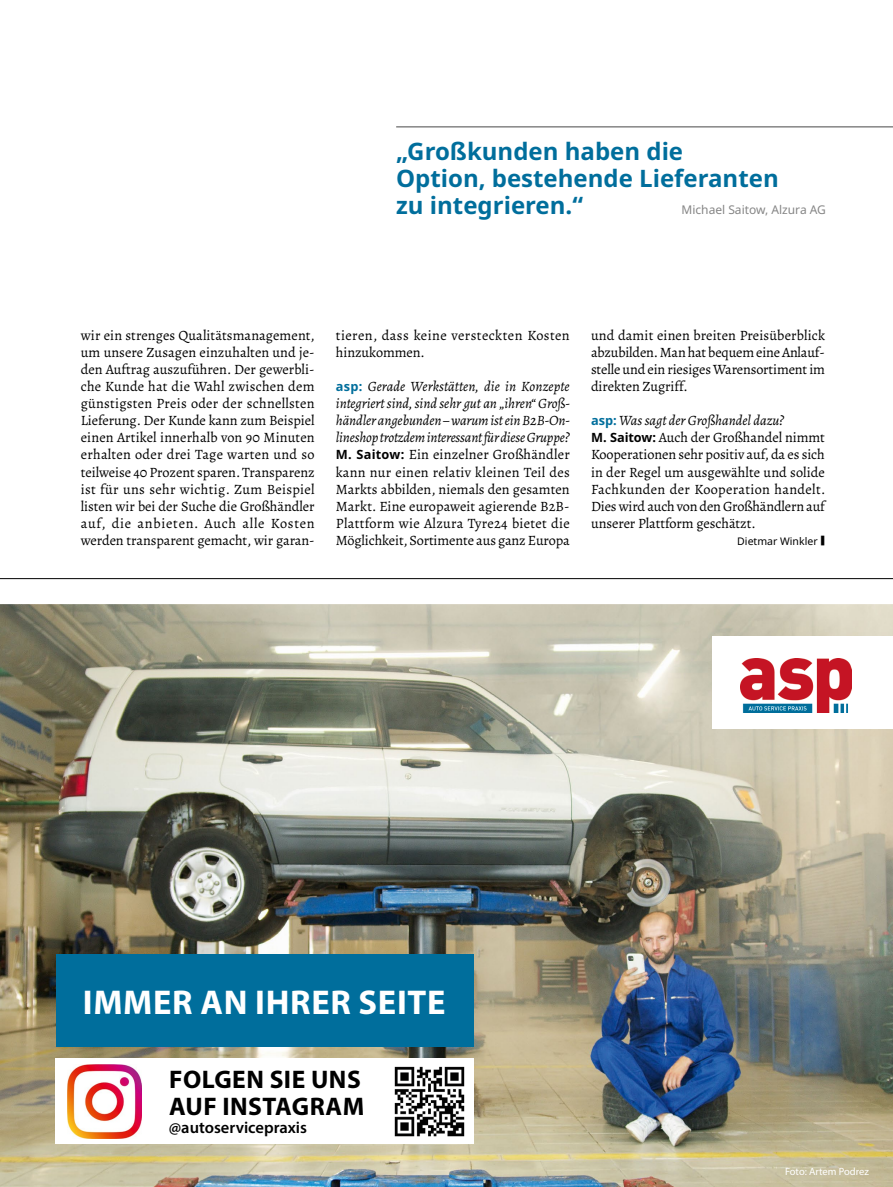
<style>
.page{position:relative;width:893px;height:1187px;background:#fff}
.page>*{position:absolute;margin:0;border:0;box-sizing:border-box;transform-origin:0 0}
.t1{font:700 34.5px "Myriad Pro";letter-spacing:.02em;color:#fff}
.Para_Answer_x{font:32.7px "Alegreya Regular 2";color:#000;scale:.33 1}
.t2{font:700 25.5px/27px "Myriad Pro";letter-spacing:.02em;color:#000}
.Eyecatcher_x{font:24px/27px "Noto Sans Bold 2";color:#006e9c}
.t3{font:600 16.5px "Myriad Pro";color:#000}
.Para_Answer_x-2{font:14.25px/17px "Alegreya";letter-spacing:-.005em;color:#000;text-align:justify}
.Para_Question_Heftfarbe{font:italic 14.25px/17px "Alegreya";letter-spacing:-.01em;color:#000;text-align:justify}
.Para_Answer_x-3{font:14.25px/17px "Alegreya";letter-spacing:.03em;color:#000}
.Eyecatcher_x-2{font:12px "Noto Sans Regular 2";color:#858585}
.t4{font:10.5px "Myriad Pro";color:#fff}
.Para_Answer_x-4{font:10.5px "Noto Sans Regular 2";color:#000}
.s1{font-family:"Noto Sans Bold 2";font-style:normal;font-size:12.75px;color:#006e9c}
.s2{font-family:"Noto Sans Bold 2";font-size:12.75px}
</style>
<div class="page">
<hr style="left:396px;top:126px;width:497px;height:1px;background:#858585">
<hr style="left:0;top:578px;width:893px;height:1px;background:#000">
<img style="left:0;top:604px;width:893px;height:582px">
<div style="left:713px;top:636px;width:180px;height:92px;background:#fff"></div>
<img style="left:741px;top:658px;width:110px;height:54px">
<div style="left:55px;top:1058px;width:418px;height:85px;background:#fff"></div>
<img style="left:67px;top:1064px;width:74px;height:74px">
<img style="left:394px;top:1066px;width:71px;height:71px">
<div style="left:56px;top:954px;width:417px;height:92px;background:#006e9c"></div>
<p class="Eyecatcher_x" style="left:396px;top:138px;width:384px">„Großkunden haben die<br>Option, bestehende Lieferanten zu integrieren.“</p>
<p class="Eyecatcher_x-2" style="left:681px;top:203px;width:146px">Michael Saitow, Alzura AG</p>
<p class="Para_Answer_x-2" style="left:81px;top:327px;width:236px">wir ein strenges Qualitätsmanagement, um unsere Zusagen einzuhalten und je&shy;den Auftrag auszuführen. Der gewerbli&shy;che Kunde hat die Wahl zwischen dem günstigsten Preis oder der schnellsten Lieferung. Der Kunde kann zum Beispiel einen Artikel innerhalb von 90 Minuten erhalten oder drei Tage warten und so teilweise 40 Prozent sparen. Transparenz ist für uns sehr wichtig. Zum Beispiel listen wir bei der Suche die Großhändler auf, die anbieten. Auch alle Kosten werden transparent gemacht, wir garan-</p>
<p class="Para_Answer_x-3" style="left:336px;top:327px;width:235px">tieren, dass keine versteckten Kosten hinzukommen.</p>
<p class="Para_Question_Heftfarbe" style="left:336px;top:378px;width:235px"><span class="s1">asp:</span> Gerade Werkstätten, die in Konzepte integriert sind, sind sehr gut an „ihren“ Groß&shy;händler angebunden – warum ist ein B2B-On&shy;lineshop trotzdem interessant für diese Gruppe?</p>
<p class="Para_Answer_x-2" style="left:336px;top:446px;width:235px"><span class="s2">M. Saitow:</span> Ein einzelner Großhändler kann nur einen relativ kleinen Teil des Markts abbilden, niemals den gesamten Markt. Eine europaweit agierende B2B-Plattform wie Alzura Tyre24 bietet die Möglichkeit, Sortimente aus ganz Europa</p>
<p class="Para_Answer_x-2" style="left:591px;top:327px;width:236px">und damit einen breiten Preisüberblick abzubilden. Man hat bequem eine Anlauf&shy;stelle und ein riesiges Warensortiment im direkten Zugriff.</p>
<p class="Para_Question_Heftfarbe" style="left:591px;top:412px;width:195px"><span class="s1">asp:</span> Was sagt der Großhandel dazu?</p>
<p class="Para_Answer_x-2" style="left:591px;top:429px;width:236px"><span class="s2">M. Saitow:</span> Auch der Großhandel nimmt Kooperationen sehr positiv auf, da es sich in der Regel um ausgewählte und solide Fachkunden der Kooperation handelt.<br>Dies wird auch von den Großhändlern auf unserer Plattform geschätzt.</p>
<p class="Para_Answer_x-4" style="left:737px;top:535px;width:82px">Dietmar Winkler</p>
<p class="Para_Answer_x" style="left:820px;top:517px;width:15px">■</p>
<p class="t1" style="left:83px;top:979px;width:364px">IMMER AN IHRER SEITE</p>
<p class="t2" style="left:169px;top:1064px;width:197px">FOLGEN SIE UNS<br>AUF INSTAGRAM</p>
<p class="t3" style="left:169px;top:1117px;width:140px">@autoservicepraxis</p>
<p class="t4" style="left:785px;top:1165px;width:85px">Foto: Artem Podrez</p>
</div>
